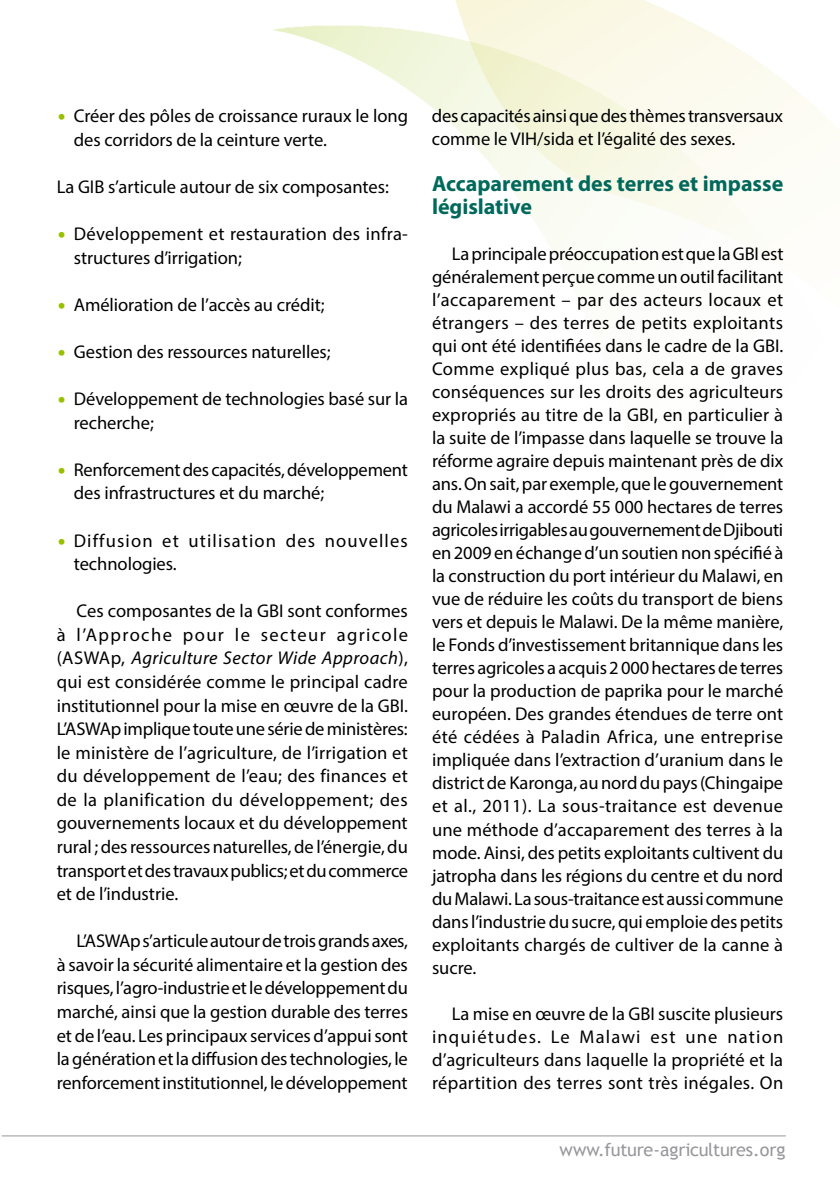
<style>
.page{position:relative;width:840px;height:1191px;background:#fff}
.page>*{position:absolute;margin:0;border:0;box-sizing:border-box;transform-origin:0 0}
.t1{font:700 22px/23px "Myriad Pro";color:#00695b}
.t2{font:18.4px/23px "Myriad Pro";letter-spacing:-.005em;color:#000}
.t3{font:18.4px/23.6px "Myriad Pro";letter-spacing:.015em;color:#000}
.t4{font:18.4px/23.6px "Myriad Pro";letter-spacing:.06em;color:#000}
.t5{font:18px "Trebuchet MS";letter-spacing:-.015em;color:#98989c}
.s1{font-family:"Trebuchet MS";font-weight:700;color:#98c000}
.s2{font-style:italic}
</style>
<div class="page">
<hr style="left:2px;top:1135px;width:783px;height:1px;background:#98989c">
<p class="t2" style="left:74px;top:104px;width:335px;line-height:23.6px;text-indent:-17px"><span class="s1">•</span> Créer des pôles de croissance ruraux le long des corridors de la ceinture verte.</p>
<p class="t2" style="left:57px;top:175px;width:333px">La GIB s’articule autour de six composantes:</p>
<p class="t3" style="left:74px;top:222px;width:335px;text-indent:-17px"><span class="s1">•</span> Développement et restauration des infra&shy;structures d’irrigation;</p>
<p class="t2" style="left:57px;top:293px;width:269px"><span class="s1">•</span> Amélioration de l’accès au crédit;</p>
<p class="t2" style="left:57px;top:340px;width:275px"><span class="s1">•</span> Gestion des ressources naturelles;</p>
<p class="t2" style="left:74px;top:387px;width:335px;line-height:23.6px;text-indent:-17px"><span class="s1">•</span> Développement de technologies basé sur la recherche;</p>
<p class="t2" style="left:74px;top:457px;width:335px;line-height:23.6px;text-indent:-17px"><span class="s1">•</span> Renforcement des capacités, développement des infrastructures et du marché;</p>
<p class="t4" style="left:74px;top:528px;width:335px;text-indent:-17px"><span class="s1">•</span> Diffusion et utilisation des nouvelles technologies.</p>
<p class="t2" style="left:57px;top:599px;width:353px;line-height:23.6px;text-align:justify;text-indent:20px">Ces composantes de la GBI sont conformes à l’Approche pour le secteur agricole (ASWAp, <span class="s2">Agriculture Sector Wide Approach</span>), qui est considérée comme le principal cadre institutionnel pour la mise en œuvre de la GBI.<br>L’ASWAp implique toute une série de ministères: le ministère de l’agriculture, de l’irrigation et du développement de l’eau; des finances et de la planification du développement; des gouvernements locaux et du développement rural ; des ressources naturelles, de l’énergie, du transport et des travaux publics; et du commerce et de l’industrie.</p>
<p class="t2" style="left:57px;top:929px;width:352px;line-height:23.6px;text-align:justify;text-indent:20px">L’ASWAp s’articule autour de trois grands axes, à savoir la sécurité alimentaire et la gestion des risques, l’agro-industrie et le développement du marché, ainsi que la gestion durable des terres et de l’eau. Les principaux services d’appui sont la génération et la diffusion des technologies, le renforcement institutionnel, le développement</p>
<p class="t2" style="left:431px;top:104px;width:352px">des capacités ainsi que des thèmes transversaux comme le VIH/sida et l’égalité des sexes.</p>
<p class="t1" style="left:432px;top:172px;width:352px">Accaparement des terres et impasse législative</p>
<p class="t2" style="left:432px;top:242px;width:353px;text-align:justify;text-indent:20px">La principale préoccupation est que la GBI est généralement perçue comme un outil facilitant l’accaparement – par des acteurs locaux et étrangers – des terres de petits exploitants qui ont été identifiées dans le cadre de la GBI.<br>Comme expliqué plus bas, cela a de graves conséquences sur les droits des agriculteurs expropriés au titre de la GBI, en particulier à la suite de l’impasse dans laquelle se trouve la réforme agraire depuis maintenant près de dix ans. On sait, par exemple, que le gouvernement du Malawi a accordé 55 000 hectares de terres agricoles irrigables au gouvernement de Djibouti en 2009 en échange d’un soutien non spécifié à la construction du port intérieur du Malawi, en vue de réduire les coûts du transport de biens vers et depuis le Malawi. De la même manière, le Fonds d’investissement britannique dans les terres agricoles a acquis 2 000 hectares de terres pour la production de paprika pour le marché européen. Des grandes étendues de terre ont été cédées à Paladin Africa, une entreprise impliquée dans l’extraction d’uranium dans le district de Karonga, au nord du pays (Chingaipe et al., 2011). La sous-traitance est devenue une méthode d’accaparement des terres à la mode. Ainsi, des petits exploitants cultivent du jatropha dans les régions du centre et du nord du Malawi. La sous-traitance est aussi commune dans l’industrie du sucre, qui emploie des petits exploitants chargés de cultiver de la canne à sucre.</p>
<p class="t2" style="left:432px;top:1001px;width:353px;text-align:justify;text-indent:20px">La mise en œuvre de la GBI suscite plusieurs inquiétudes. Le Malawi est une nation d’agriculteurs dans laquelle la propriété et la répartition des terres sont très inégales. On</p>
<p class="t5" style="left:559px;top:1139px;width:227px">www.future-agricultures.org</p>
</div>
